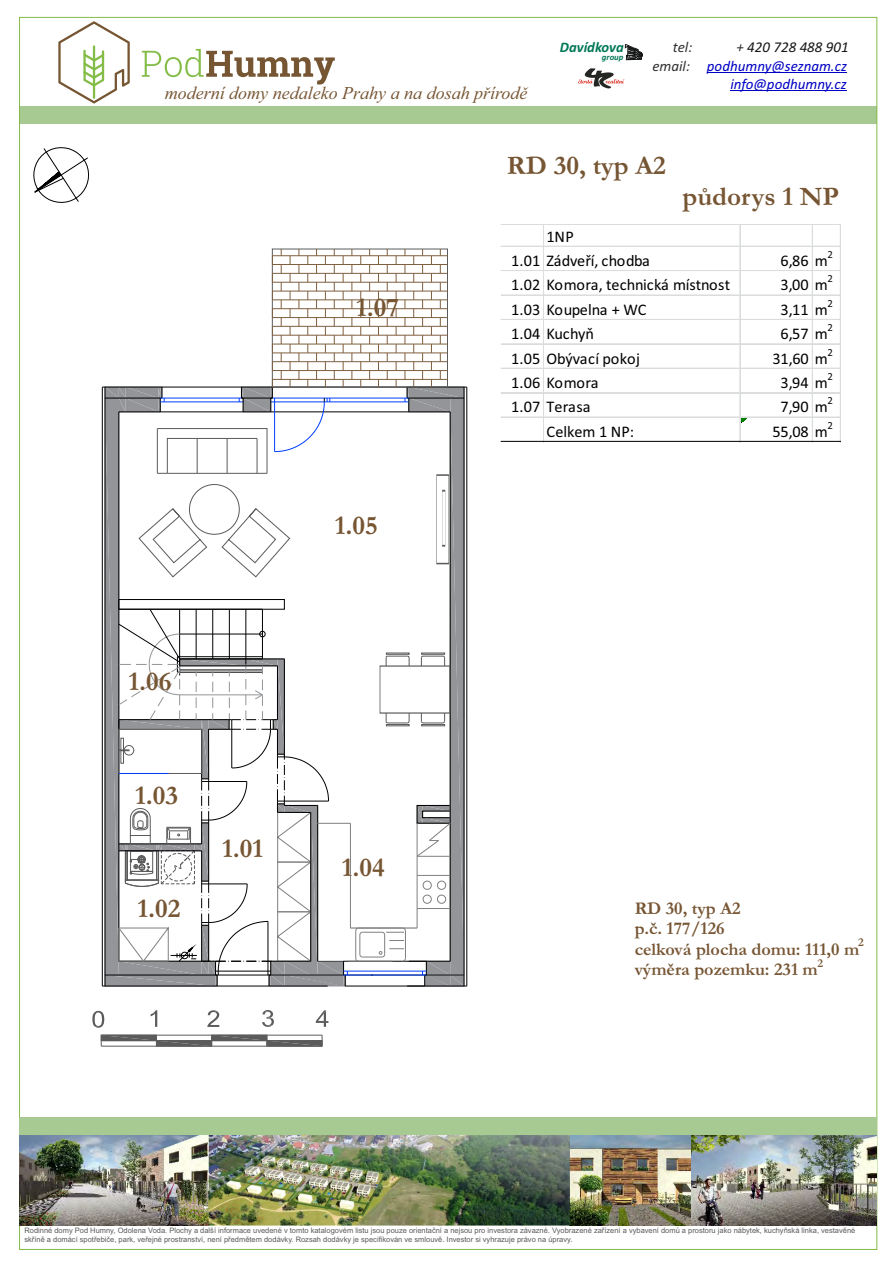
<style>
.page{position:relative;width:893px;height:1263px;background:#fff}
.page>*{position:absolute;margin:0;border:0;box-sizing:border-box;transform-origin:0 0}
.t1{font:700 27px "Garamond";color:#765533}
.t2{font:700 18px/20.2px "Garamond";color:#765533}
.t3{font:italic 18px "Times New Roman";color:#765533}
.t4{font:16.2px/24.5px "Calibri";letter-spacing:-.005em;color:#000}
.t5{font:italic 15px/18.3px "Calibri";color:#0000c4;text-align:right}
.t6{font:italic 15px "Calibri";color:#313130}
.t7{font:italic 700 14.55px "Calibri";color:#007756}
.t8{font:700 12px "Garamond";color:#765533}
.t9{font:10.8px "Calibri";color:#000}
.t10{font:italic 700 8.7px "Calibri";color:#007756}
.t11{font:7.5px/8.4px "Arial";color:#5a5a5a}
.s1{color:#313130}
.s2{color:#151616}
</style>
<div class="page">
<svg style="left:316px;top:1010px;width:12px;height:17px"></svg>
<svg style="left:262px;top:1010px;width:12px;height:17px"></svg>
<svg style="left:207px;top:1010px;width:12px;height:17px"></svg>
<svg style="left:151px;top:1010px;width:6px;height:17px"></svg>
<svg style="left:92px;top:1011px;width:12px;height:17px"></svg>
<hr style="left:267px;top:1046px;width:55px;height:1px;background:#5b5b5b">
<hr style="left:212px;top:1046px;width:55px;height:1px;background:#5b5b5b">
<hr style="left:156px;top:1046px;width:56px;height:1px;background:#5b5b5b">
<hr style="left:101px;top:1046px;width:55px;height:1px;background:#5b5b5b">
<svg style="left:101px;top:1035px;width:222px;height:11px"></svg>
<hr style="left:156px;top:1035px;width:56px;height:1px;background:#5b5b5b">
<svg style="left:33px;top:147px;width:56px;height:56px"></svg>
<svg style="left:625px;top:44px;width:18px;height:16px"></svg>
<div style="left:20px;top:107px;width:857px;height:17px;background:#a7ca92"></div>
<svg style="left:142px;top:49px;width:193px;height:36px"></svg>
<svg style="left:58px;top:21px;width:72px;height:82px"></svg>
<svg style="left:578px;top:68px;width:46px;height:20px"></svg>
<svg style="left:741px;top:418px;width:5px;height:5px"></svg>
<hr style="left:543px;top:224px;width:1px;height:218px;background:#dadcdd">
<hr style="left:740px;top:224px;width:1px;height:218px;background:#dadcdd">
<hr style="left:812px;top:224px;width:1px;height:218px;background:#dadcdd">
<hr style="left:840px;top:224px;width:1px;height:218px;background:#dadcdd">
<hr style="left:501px;top:224px;width:340px;height:1px;background:#dadcdd">
<hr style="left:501px;top:246px;width:340px;height:1px;background:#dadcdd">
<hr style="left:501px;top:271px;width:340px;height:1px;background:#dadcdd">
<hr style="left:501px;top:270px;width:340px;height:1px;background:#dadcdd">
<hr style="left:501px;top:295px;width:340px;height:1px;background:#dadcdd">
<hr style="left:501px;top:319px;width:340px;height:1px;background:#dadcdd">
<hr style="left:501px;top:344px;width:340px;height:1px;background:#dadcdd">
<hr style="left:501px;top:343px;width:340px;height:1px;background:#dadcdd">
<hr style="left:501px;top:368px;width:340px;height:1px;background:#dadcdd">
<hr style="left:501px;top:393px;width:340px;height:1px;background:#dadcdd">
<hr style="left:501px;top:392px;width:340px;height:1px;background:#dadcdd">
<hr style="left:501px;top:417px;width:340px;height:1px;background:#dadcdd">
<hr style="left:501px;top:441px;width:340px;height:1px;background:#000">
<img style="left:20px;top:1135px;width:857px;height:90px">
<div style="left:20px;top:1117px;width:857px;height:18px;background:#a7ca92"></div>
<hr style="left:707px;top:72px;width:140px;height:1px;background:#0000c4">
<hr style="left:730px;top:90px;width:117px;height:1px;background:#0000c4">
<hr style="left:102px;top:387px;width:1px;height:599px;background:#000">
<hr style="left:102px;top:387px;width:60px;height:1px;background:#000">
<hr style="left:407px;top:387px;width:60px;height:1px;background:#000">
<hr style="left:464px;top:387px;width:1px;height:333px;background:#000">
<hr style="left:464px;top:720px;width:1px;height:266px;background:#000">
<hr style="left:407px;top:986px;width:60px;height:1px;background:#000">
<hr style="left:269px;top:986px;width:59px;height:1px;background:#000">
<hr style="left:102px;top:986px;width:115px;height:1px;background:#000">
<hr style="left:345px;top:986px;width:80px;height:1px;background:#000">
<hr style="left:467px;top:387px;width:1px;height:599px;background:#000">
<hr style="left:217px;top:986px;width:52px;height:1px;background:#000">
<svg style="left:105px;top:249px;width:359px;height:737px"></svg>
<div style="left:386px;top:724px;width:23px;height:2px;border:1px solid #5b5b5b"></div>
<hr style="left:343px;top:975px;width:83px;height:1px;background:#003fff">
<hr style="left:350px;top:823px;width:1px;height:105px;background:#808080">
<hr style="left:317px;top:823px;width:33px;height:1px;background:#808080">
<h2 class="t3" style="left:165px;top:87px;width:364px">moderní domy nedaleko Prahy a na dosah přírodě</h2>
<h3 class="t7" style="left:560px;top:41px;width:65px">Davídkova</h3>
<p class="t10" style="left:602px;top:53px;width:23px">group</p>
<h3 class="t6" style="left:673px;top:41px;width:21px">tel:</h3>
<h3 class="t5" style="left:652px;top:39px;width:198px"><span class="s1">+</span> <span class="s2">420 728 488 901<br></span><span class="s1">email:</span> podhumny@seznam.cz info@podhumny.cz</h3>
<h1 class="t1" style="left:507px;top:157px;width:160px">RD 30, typ A2</h1>
<h3 class="t4" style="left:511px;top:225px;width:140px;text-indent:35px">1NP<br>1.01 Zádveří, chodba</h3>
<h1 class="t1" style="left:682px;top:187px;width:158px">půdorys 1 NP</h1>
<h3 class="t9" style="left:827px;top:250px;width:7px">2</h3>
<h3 class="t4" style="left:780px;top:250px;width:49px">6,86 m</h3>
<h1 class="t1" style="left:356px;top:298px;width:45px">1.07</h1>
<h1 class="t1" style="left:129px;top:672px;width:45px">1.06</h1>
<h1 class="t1" style="left:135px;top:786px;width:45px">1.03</h1>
<h1 class="t1" style="left:137px;top:899px;width:45px">1.02</h1>
<h1 class="t1" style="left:222px;top:839px;width:43px">1.01</h1>
<h1 class="t1" style="left:335px;top:516px;width:45px">1.05</h1>
<h1 class="t1" style="left:342px;top:858px;width:45px">1.04</h1>
<h3 class="t9" style="left:827px;top:274px;width:7px">2</h3>
<h3 class="t4" style="left:511px;top:274px;width:220px">1.02 Komora, technická místnost</h3>
<h3 class="t4" style="left:780px;top:274px;width:49px">3,00 m</h3>
<h3 class="t9" style="left:827px;top:299px;width:7px">2</h3>
<h3 class="t4" style="left:511px;top:299px;width:137px">1.03 Koupelna + WC</h3>
<h3 class="t4" style="left:780px;top:299px;width:49px">3,11 m</h3>
<h3 class="t9" style="left:827px;top:323px;width:7px">2</h3>
<h3 class="t4" style="left:511px;top:323px;width:84px">1.04 Kuchyň</h3>
<h3 class="t4" style="left:780px;top:323px;width:49px">6,57 m</h3>
<h3 class="t9" style="left:827px;top:347px;width:7px">2</h3>
<h3 class="t4" style="left:511px;top:347px;width:130px">1.05 Obývací pokoj</h3>
<h3 class="t4" style="left:772px;top:347px;width:57px">31,60 m</h3>
<h3 class="t9" style="left:827px;top:372px;width:7px">2</h3>
<h3 class="t4" style="left:511px;top:372px;width:89px">1.06 Komora</h3>
<h3 class="t4" style="left:780px;top:372px;width:49px">3,94 m</h3>
<h3 class="t9" style="left:827px;top:396px;width:7px">2</h3>
<h3 class="t4" style="left:511px;top:396px;width:81px">1.07 Terasa</h3>
<h3 class="t4" style="left:780px;top:396px;width:49px">7,90 m</h3>
<h3 class="t9" style="left:827px;top:421px;width:7px">2</h3>
<h3 class="t4" style="left:546px;top:421px;width:89px">Celkem 1 NP:</h3>
<h3 class="t4" style="left:772px;top:421px;width:57px">55,08 m</h3>
<h2 class="t2" style="left:635px;top:900px;width:226px">RD 30, typ A2<br>p.č. 177/126<br>celková plocha domu: 111,0 m výměra pozemku: 231 m</h2>
<h3 class="t8" style="left:858px;top:938px;width:7px">2</h3>
<h3 class="t8" style="left:818px;top:959px;width:7px">2</h3>
<p class="t11" style="left:24px;top:1227px;width:832px">Rodinné domy Pod Humny, Odolena Voda. Plochy a další informace uvedené v tomto katalogovém listu jsou pouze orientační a nejsou pro investora závazné. Vyobrazené zařízení a vybavení domů a prostoru jako nábytek, kuchyňská linka, vestavěné skříně a domácí spotřebiče, park, veřejné prostranství, není předmětem dodávky. Rozsah dodávky je specifikován ve smlouvě. Investor si vyhrazuje právo na úpravy.</p>
</div>
